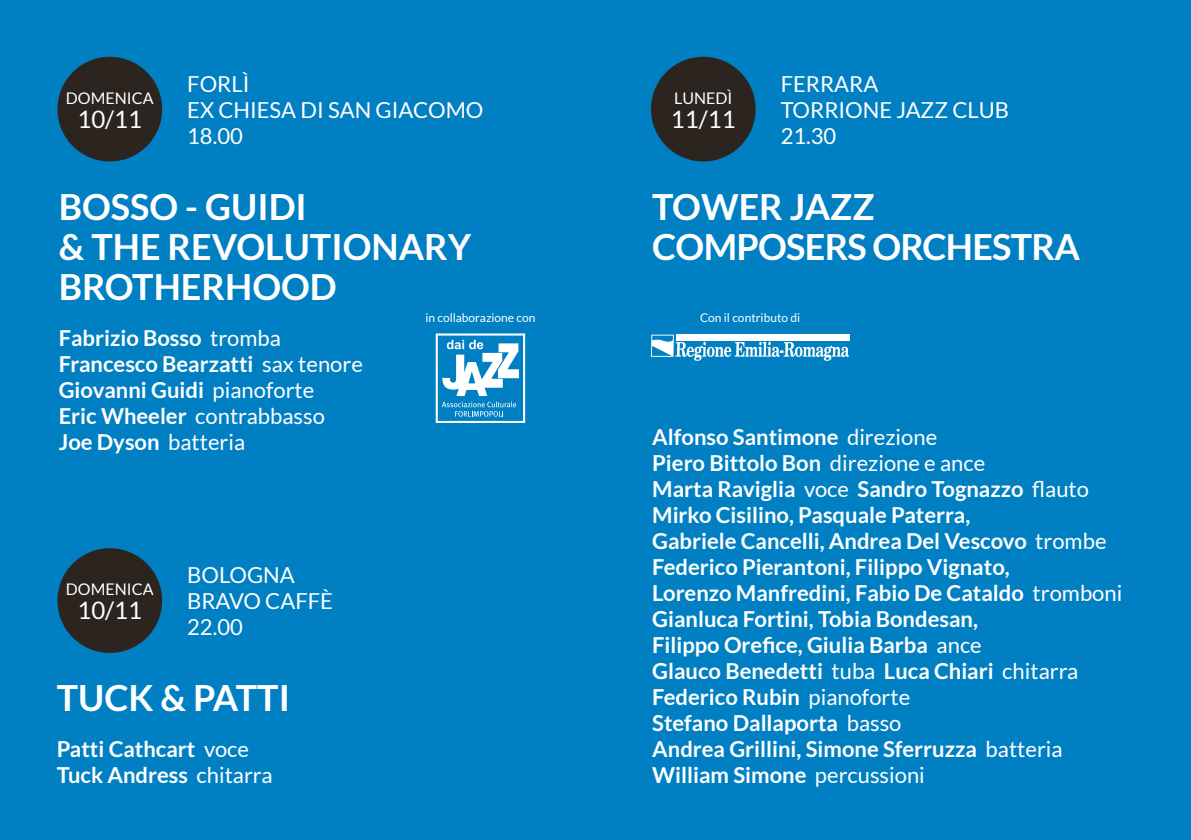
<style>
.page{position:relative;width:1191px;height:840px;background:#fff}
.page>*{position:absolute;margin:0;border:0;box-sizing:border-box;transform-origin:0 0}
.t1{font:700 36px/40px "Lato";color:#fff}
.t2{font:700 36px/40px "Lato";letter-spacing:-.02em;color:#fff}
.t3{font:24px "Lato";color:#fff}
.t4{font:700 22px/26px "Lato";color:#fff}
.t5{font:22px/26px "Lato";color:#fff}
.t6{font:16px "Lato";color:#fff}
.t7{font:12px "Lato";color:#fff}
.s1{font-weight:400}
</style>
<div class="page">
<div style="left:0;top:0;width:1191px;height:839px;background:#0080c3"></div>
<div style="left:651px;top:57px;width:104px;height:104px;background:#2b241f;border-radius:50%"></div>
<div style="left:57px;top:57px;width:105px;height:104px;background:#2b241f;border-radius:50%"></div>
<div style="left:57px;top:548px;width:105px;height:104px;background:#2b241f;border-radius:50%"></div>
<svg style="left:436px;top:333px;width:89px;height:90px"></svg>
<svg style="left:651px;top:334px;width:198px;height:26px"></svg>
<p class="t6" style="left:66px;top:89px;width:89px">DOMENICA</p>
<p class="t3" style="left:77px;top:106px;width:66px">10/11</p>
<p class="t5" style="left:187px;top:71px;width:298px">FORLÌ<br>EX CHIESA DI SAN GIACOMO<br>18.00</p>
<h1 class="t1" style="left:59px;top:186px;width:414px">BOSSO - GUIDI<br>&amp; THE REVOLUTIONARY<br>BROTHERHOOD</h1>
<p class="t6" style="left:674px;top:89px;width:60px">LUNEDÌ</p>
<p class="t3" style="left:671px;top:106px;width:66px">11/11</p>
<p class="t5" style="left:780px;top:71px;width:230px">FERRARA<br>TORRIONE JAZZ CLUB<br>21.30</p>
<h1 class="t2" style="left:652px;top:186px;width:429px">TOWER JAZZ<br>COMPOSERS ORCHESTRA</h1>
<p class="t4" style="left:59px;top:324px;width:306px">Fabrizio Bosso <span class="s1">tromba<br></span>Francesco Bearzatti <span class="s1">sax tenore<br></span>Giovanni Guidi <span class="s1">pianoforte<br></span>Eric Wheeler <span class="s1">contrabbasso<br></span>Joe Dyson <span class="s1">batteria</span></p>
<p class="t6" style="left:66px;top:580px;width:89px">DOMENICA</p>
<p class="t3" style="left:77px;top:597px;width:66px">10/11</p>
<p class="t5" style="left:187px;top:562px;width:147px">BOLOGNA<br>BRAVO CAFFÈ<br>22.00</p>
<h1 class="t1" style="left:57px;top:677px;width:235px">TUCK &amp; PATTI</h1>
<p class="t4" style="left:57px;top:735px;width:217px">Patti Cathcart <span class="s1">voce<br></span>Tuck Andress <span class="s1">chitarra</span></p>
<p class="t7" style="left:425px;top:311px;width:112px">in collaborazione con</p>
<p class="t7" style="left:700px;top:311px;width:102px">Con il contributo di</p>
<p class="t4" style="left:652px;top:423px;width:472px">Alfonso Santimone <span class="s1">direzione<br></span>Piero Bittolo Bon <span class="s1">direzione e ance<br></span>Marta Raviglia <span class="s1">voce</span> Sandro Tognazzo <span class="s1">flauto </span>Mirko Cisilino, Pasquale Paterra,<br>Gabriele Cancelli, Andrea Del Vescovo <span class="s1">trombe </span>Federico Pierantoni, Filippo Vignato,<br>Lorenzo Manfredini, Fabio De Cataldo <span class="s1">tromboni </span>Gianluca Fortini, Tobia Bondesan,<br>Filippo Orefice, Giulia Barba <span class="s1">ance<br></span>Glauco Benedetti <span class="s1">tuba</span> Luca Chiari <span class="s1">chitarra </span>Federico Rubin <span class="s1">pianoforte<br></span>Stefano Dallaporta <span class="s1">basso<br></span>Andrea Grillini, Simone Sferruzza <span class="s1">batteria </span>William Simone <span class="s1">percussioni</span></p>
</div>
